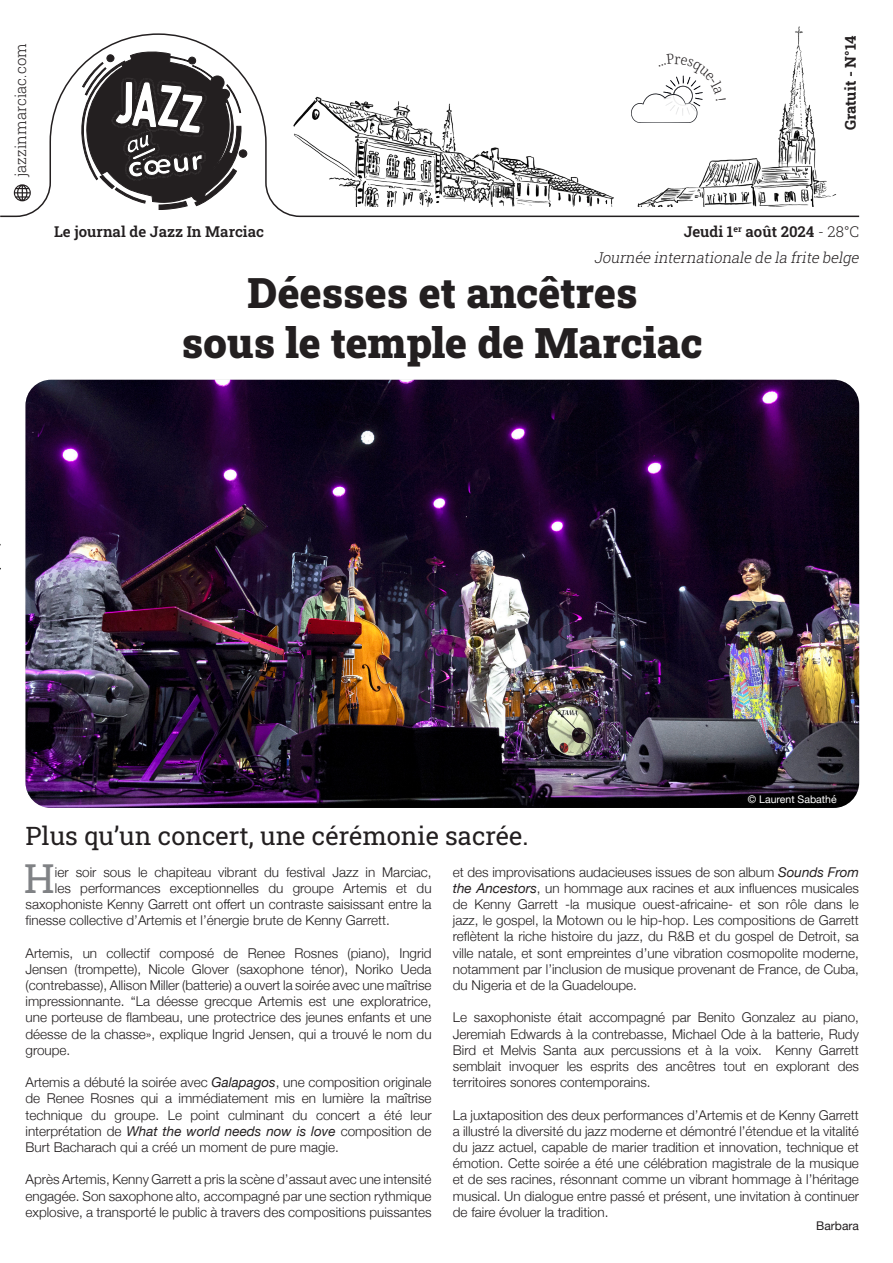
<style>
.page{position:relative;width:893px;height:1263px;background:#fff}
.page>*{position:absolute;margin:0;border:0;box-sizing:border-box;transform-origin:0 0}
.Gros_Titre__Front_Page{font:900 42px/50.4px "Roboto Slab";color:#231f20;text-align:center}
.Texte_avec_lettrine{font:40.35px "Roboto Slab";color:#808285}
.Chapo__Front_Page{font:25.5px "Roboto Slab";color:#231f20}
.Petit_Text{font:600 15px "Roboto Slab";color:#231f20}
.Petit_Text-2{font:italic 300 15px "Roboto Slab";color:#231f20}
.Petit_Text-3{font:300 15px "Roboto Slab";color:#231f20}
.Inter-titre{font:700 15px "Roboto Slab";color:#231f20}
.Texte{font:300 13.5px/16.2px "Helvetica Neue";color:#231f20;text-align:justify}
.Texte_avec_lettrine-2{font:300 13.5px "Helvetica Neue";color:#231f20}
.Crédits{font:12px "Helvetica Neue";color:#231f20}
.credit-photos{font:10.5px "Helvetica Neue";color:#fff}
.s1{font-weight:300}
.s2{font-weight:400;font-style:italic}
</style>
<div class="page">
<img style="left:26px;top:380px;width:833px;height:428px">
<svg style="left:0;top:33px;width:860px;height:185px"></svg>
<svg style="left:14px;top:184px;width:17px;height:17px"></svg>
<svg style="left:631px;top:54px;width:95px;height:69px"></svg>
<p class="Petit_Text-3" style="left:10px;top:177px;width:135px;rotate:-90deg">jazzinmarciac.com</p>
<p class="Petit_Text" style="left:54px;top:221px;width:211px">Le journal de Jazz In Marciac</p>
<p class="Inter-titre" style="left:840px;top:130px;width:97px;rotate:-90deg">Gratuit - N°14</p>
<p class="Petit_Text" style="left:684px;top:221px;width:177px">Jeudi 1<sup>er</sup> août 2024 <span class="s1">- 28°C</span></p>
<p class="Petit_Text-2" style="left:594px;top:248px;width:269px">Journée internationale de la frite belge</p>
<p class="Gros_Titre__Front_Page" style="left:182px;top:266px;width:522px">Déesses et ancêtres<br>sous le temple de Marciac</p>
<p class="credit-photos" style="left:748px;top:791px;width:90px">© Laurent Sabathé</p>
<p class="Chapo__Front_Page" style="left:26px;top:818px;width:505px">Plus qu’un concert, une cérémonie sacrée.</p>
<p class="Texte_avec_lettrine" style="left:24px;top:850px;width:33px">H</p>
<p class="Texte_avec_lettrine-2" style="left:55px;top:861px;width:378px">ier soir sous le chapiteau vibrant du festival Jazz in Marciac,</p>
<p class="Texte_avec_lettrine-2" style="left:55px;top:877px;width:378px">les performances exceptionnelles du groupe Artemis et du</p>
<p class="Texte_avec_lettrine-2" style="left:26px;top:893px;width:408px">saxophoniste Kenny Garrett ont offert un contraste saisissant entre la</p>
<p class="Texte_avec_lettrine-2" style="left:26px;top:909px;width:366px">finesse collective d’Artemis et l’énergie brute de Kenny Garrett.</p>
<p class="Texte" style="left:26px;top:944px;width:408px">Artemis, un collectif composé de Renee Rosnes (piano), Ingrid Jensen (trompette), Nicole Glover (saxophone ténor), Noriko Ueda (contrebasse), Allison Miller (batterie) a ouvert la soirée avec une maîtrise impressionnante. “La déesse grecque Artemis est une exploratrice, une porteuse de flambeau, une protectrice des jeunes enfants et une déesse de la chasse», explique Ingrid Jensen, qui a trouvé le nom du groupe.</p>
<p class="Texte" style="left:26px;top:1073px;width:408px">Artemis a débuté la soirée avec <span class="s2">Galapagos</span>, une composition originale de Renee Rosnes qui a immédiatement mis en lumière la maîtrise technique du groupe. Le point culminant du concert a été leur interprétation de <span class="s2">What the world needs now is love</span> composition de Burt Bacharach qui a créé un moment de pure magie.</p>
<p class="Texte" style="left:26px;top:1170px;width:408px">Après Artemis, Kenny Garrett a pris la scène d’assaut avec une intensité engagée. Son saxophone alto, accompagné par une section rythmique explosive, a transporté le public à travers des compositions puissantes</p>
<p class="Texte" style="left:453px;top:863px;width:408px">et des improvisations audacieuses issues de son album <span class="s2">Sounds From the Ancestors</span>, un hommage aux racines et aux influences musicales de Kenny Garrett -la musique ouest-africaine- et son rôle dans le jazz, le gospel, la Motown ou le hip-hop. Les compositions de Garrett reflètent la riche histoire du jazz, du R&amp;B et du gospel de Detroit, sa ville natale, et sont empreintes d’une vibration cosmopolite moderne, notamment par l’inclusion de musique provenant de France, de Cuba, du Nigeria et de la Guadeloupe.</p>
<p class="Texte" style="left:453px;top:1008px;width:408px">Le saxophoniste était accompagné par Benito Gonzalez au piano, Jeremiah Edwards à la contrebasse, Michael Ode à la batterie, Rudy Bird et Melvis Santa aux percussions et à la voix. Kenny Garrett semblait invoquer les esprits des ancêtres tout en explorant des territoires sonores contemporains.</p>
<p class="Texte" style="left:453px;top:1106px;width:408px">La juxtaposition des deux performances d’Artemis et de Kenny Garrett a illustré la diversité du jazz moderne et démontré l’étendue et la vitalité du jazz actuel, capable de marier tradition et innovation, technique et émotion. Cette soirée a été une célébration magistrale de la musique et de ses racines, résonnant comme un vibrant hommage à l’héritage musical. Un dialogue entre passé et présent, une invitation à continuer de faire évoluer la tradition.</p>
<p class="Crédits" style="left:816px;top:1217px;width:44px">Barbara</p>
</div>
